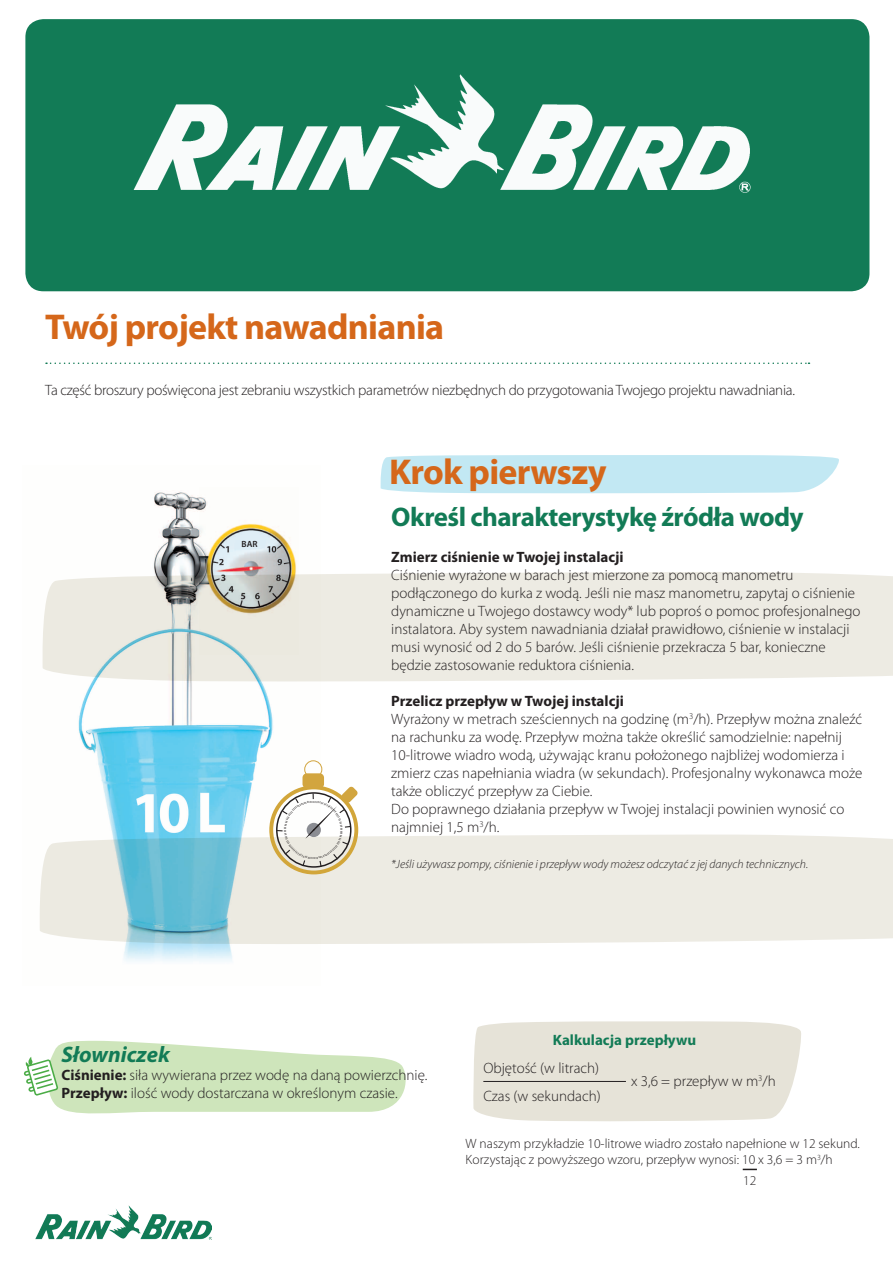
<style>
.page{position:relative;width:893px;height:1263px;background:#fff}
.page>*{position:absolute;margin:0;border:0;box-sizing:border-box;transform-origin:0 0}
.t1{font:700 36px "Myriad Pro";letter-spacing:-.02em;color:#d5671a}
.t2{font:700 27px "Myriad Pro";letter-spacing:-.02em;color:#127b56}
.t3{font:italic 700 22.5px "Myriad Pro";color:#127b56}
.t4{font:300 15px/18px "Myriad Pro";color:#231f20}
.t5{font:300 15px "Myriad Pro";letter-spacing:-.02em;color:#231f20}
.t6{font:700 15px "Myriad Pro";color:#231f20}
.t7{font:700 15px "Myriad Pro";color:#127b56}
.t8{font:300 13.5px "Myriad Pro";color:#231f20}
.t9{font:italic 300 12px "Myriad Pro";color:#231f20}
.t10{font:600 9px "Myriad Pro";color:#231f20}
.s1{font-weight:700}
</style>
<div class="page">
<div style="left:321px;top:572px;width:572px;height:110px;background:#edebe3"></div>
<div style="left:321px;top:834px;width:572px;height:110px;background:#edebe3"></div>
<div style="left:25px;top:19px;width:844px;height:272px;background:#127b56;border-radius:18px"></div>
<img style="left:133px;top:74px;width:618px;height:119px">
<svg style="left:46px;top:362px;width:763px;height:2px"></svg>
<svg style="left:473px;top:1021px;width:328px;height:101px;background:#e7e4da"></svg>
<hr style="left:483px;top:1081px;width:143px;height:1px;background:#231f20">
<svg style="left:380px;top:455px;width:459px;height:39px;background:#c6e9f3"></svg>
<img style="left:40px;top:492px;width:281px;height:470px">
<div style="left:269px;top:785px;width:89px;height:89px;border:4px solid #d2a63a;border-radius:50%"></div>
<div style="left:302px;top:773px;width:22px;height:15px;background:#d2a53f;border-radius:4px"></div>
<div style="left:304px;top:760px;width:18px;height:18px;border:1px solid #d2a53f;border-radius:50%"></div>
<img style="left:35px;top:1205px;width:177px;height:35px">
<svg style="left:23px;top:1041px;width:383px;height:73px"></svg>
<svg style="left:743px;top:1169px;width:14px;height:1px"></svg>
<svg style="left:276px;top:786px;width:82px;height:82px"></svg>
<p class="t1" style="left:45px;top:306px;width:400px">Twój projekt nawadniania</p>
<p class="t5" style="left:45px;top:381px;width:751px">Ta część broszury poświęcona jest zebraniu wszystkich parametrów niezbędnych do przygotowania Twojego projektu nawadniania.</p>
<p class="t10" style="left:242px;top:539px;width:18px">BAR</p>
<p class="t1" style="left:389px;top:452px;width:219px">Krok pierwszy</p>
<p class="t2" style="left:391px;top:502px;width:414px">Określ charakterystykę źródła wody</p>
<p class="t6" style="left:391px;top:549px;width:234px">Zmierz ciśnienie w Twojej instalacji</p>
<p class="t4" style="left:391px;top:566px;width:471px">Ciśnienie wyrażone w barach jest mierzone za pomocą manometru podłączonego do kurka z wodą. Jeśli nie masz manometru, zapytaj o ciśnienie dynamiczne u Twojego dostawcy wody* lub poproś o pomoc profesjonalnego instalatora. Aby system nawadniania działał prawidłowo, ciśnienie w instalacji musi wynosić od 2 do 5 barów. Jeśli ciśnienie przekracza 5 bar, konieczne będzie zastosowanie reduktora ciśnienia.</p>
<p class="t6" style="left:391px;top:693px;width:234px">Przelicz przepływ w Twojej instalcji</p>
<p class="t4" style="left:391px;top:710px;width:473px">Wyrażony w metrach sześciennych na godzinę (m<sup>3</sup>/h). Przepływ można znaleźć na rachunku za wodę. Przepływ można także określić samodzielnie: napełnij 10-litrowe wiadro wodą, używając kranu położonego najbliżej wodomierza i zmierz czas napełniania wiadra (w sekundach). Profesjonalny wykonawca może także obliczyć przepływ za Ciebie.</p>
<p class="t4" style="left:391px;top:800px;width:455px">Do poprawnego działania przepływ w Twojej instalacji powinien wynosić co najmniej 1,5 m<sup>3</sup>/h.</p>
<p class="t9" style="left:391px;top:857px;width:418px">*Jeśli używasz pompy, ciśnienie i przepływ wody możesz odczytać z jej danych technicznych.</p>
<p class="t3" style="left:62px;top:1042px;width:110px">Słowniczek</p>
<p class="t4" style="left:62px;top:1066px;width:367px"><span class="s1">Ciśnienie:</span> siła wywierana przez wodę na daną powierzchnię.</p>
<p class="t4" style="left:62px;top:1084px;width:338px"><span class="s1">Przepływ:</span> ilość wody dostarczana w określonym czasie.</p>
<p class="t7" style="left:553px;top:1032px;width:145px">Kalkulacja przepływu</p>
<p class="t4" style="left:483px;top:1059px;width:117px">Objętość (w litrach)</p>
<p class="t4" style="left:483px;top:1086px;width:119px">Czas (w sekundach)</p>
<p class="t4" style="left:631px;top:1071px;width:146px">x 3,6 = przepływ w m<sup>3</sup>/h</p>
<p class="t8" style="left:466px;top:1135px;width:396px">W naszym przykładzie 10-litrowe wiadro zostało napełnione w 12 sekund.</p>
<p class="t8" style="left:466px;top:1151px;width:369px">Korzystając z powyższego wzoru, przepływ wynosi: 10 x 3,6 = 3 m<sup>3</sup>/h</p>
<p class="t8" style="left:743px;top:1172px;width:15px">12</p>
</div>
